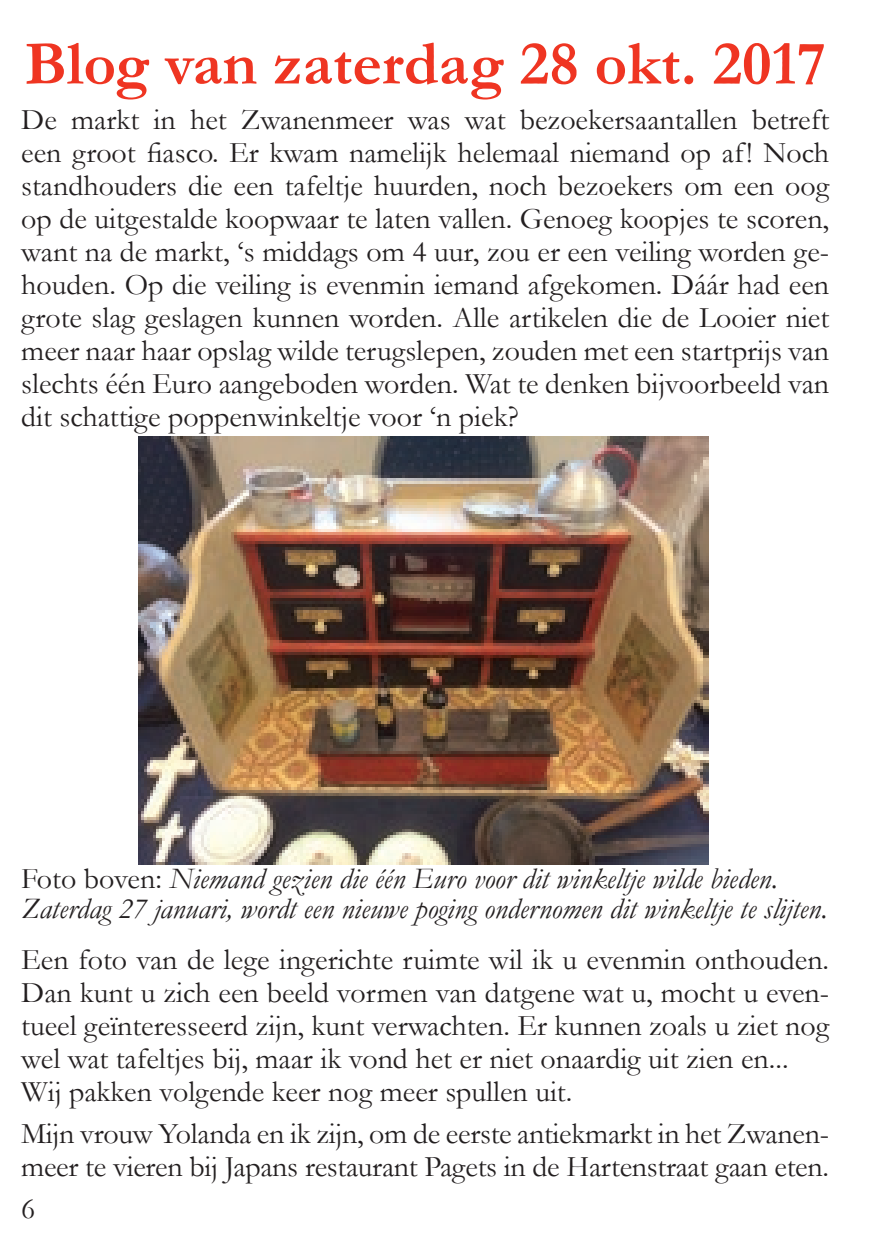
<style>
.page{position:relative;width:893px;height:1259px;background:#fff}
.page>*{position:absolute;margin:0;border:0;box-sizing:border-box;transform-origin:0 0}
.t1{font:700 63px "Garamond";color:#ef3522}
.t2{font:30px/33px "Garamond";color:#231f20}
.t3{font:italic 30px/30px "Garamond";color:#231f20}
.s1{font-style:normal}
</style>
<div class="page">
<img style="left:138px;top:436px;width:570px;height:428px">
<h1 class="t1" style="left:24px;top:26px;width:803px">Blog van zaterdag 28 okt. 2017</h1>
<p class="t2" style="left:21px;top:102px;width:809px;text-align:justify">De markt in het Zwanenmeer was wat bezoekersaantallen betreft een groot fiasco. Er kwam namelijk helemaal niemand op af! Noch standhouders die een tafeltje huurden, noch bezoekers om een oog op de uitgestalde koopwaar te laten vallen. Genoeg koopjes te scoren, want na de markt, ‘s middags om 4 uur, zou er een veiling worden ge&shy;houden. Op die veiling is evenmin iemand afgekomen. Dáár had een grote slag geslagen kunnen worden. Alle artikelen die de Looier niet meer naar haar opslag wilde terugslepen, zouden met een startprijs van slechts één Euro aangeboden worden. Wat te denken bijvoorbeeld van dit schattige poppenwinkeltje voor ‘n piek?</p>
<p class="t3" style="left:21px;top:863px;width:808px"><span class="s1">Foto boven:</span> Niemand gezien die één Euro voor dit winkeltje wilde bieden.<br>Zaterdag 27 januari, wordt een nieuwe poging ondernomen dit winkeltje te slijten.</p>
<p class="t2" style="left:21px;top:942px;width:809px">Een foto van de lege ingerichte ruimte wil ik u evenmin onthouden.<br>Dan kunt u zich een beeld vormen van datgene wat u, mocht u even&shy;tueel geïnteresseerd zijn, kunt verwachten. Er kunnen zoals u ziet nog wel wat tafeltjes bij, maar ik vond het er niet onaardig uit zien en...<br>Wij pakken volgende keer nog meer spullen uit.</p>
<p class="t2" style="left:21px;top:1116px;width:809px">Mijn vrouw Yolanda en ik zijn, om de eerste antiekmarkt in het Zwanen&shy;meer te vieren bij Japans restaurant Pagets in de Hartenstraat gaan eten.</p>
<p class="t2" style="left:21px;top:1191px;width:16px">6</p>
</div>
